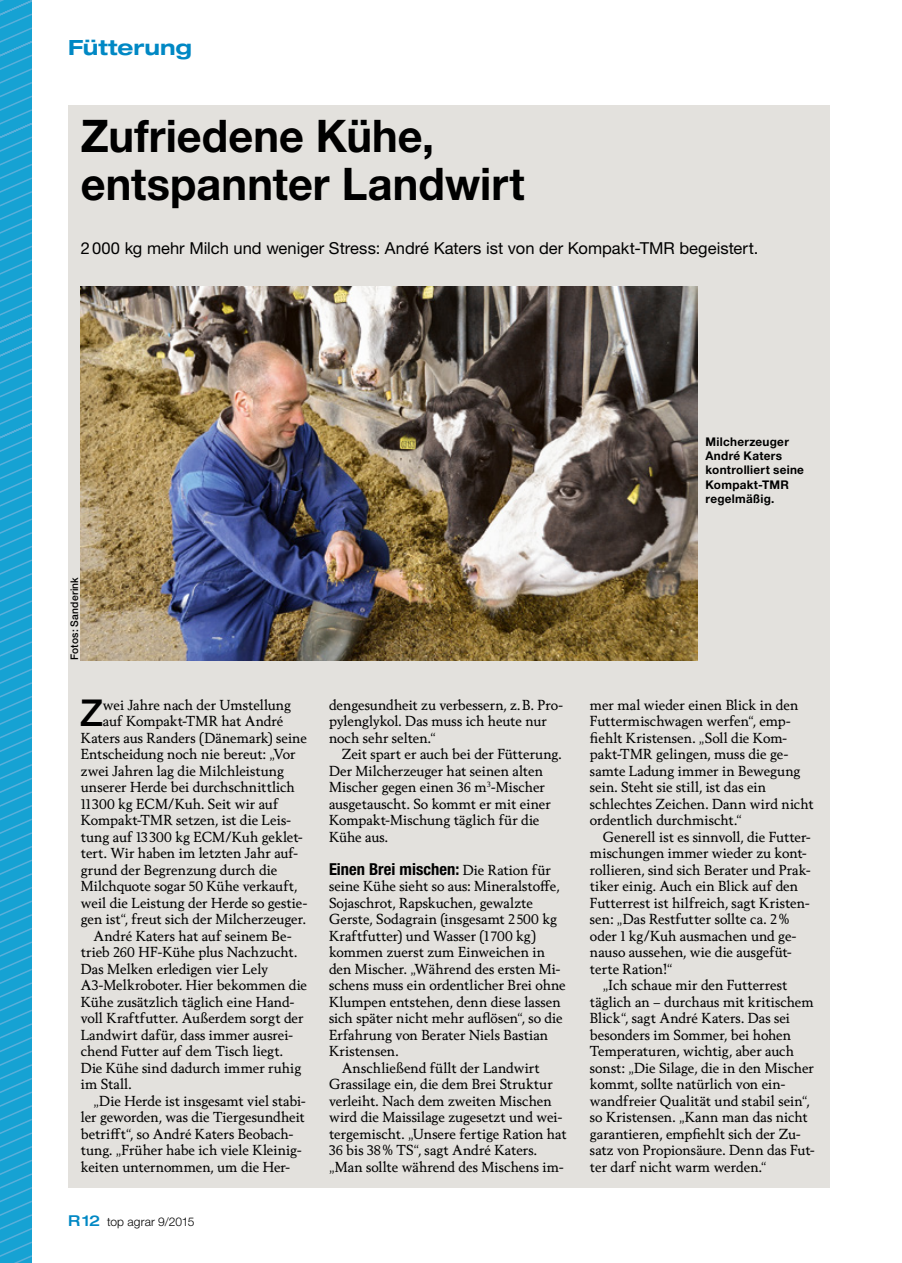
<style>
.page{position:relative;width:902px;height:1263px;background:#fff}
.page>*{position:absolute;margin:0;border:0;box-sizing:border-box;transform-origin:0 0}
.Titel_30{font:700 45px/48px "Helvetica Neue LT Pro";color:#000;scale:.96 1}
.Initial_2zeilig{font:500 37.05px "Helvetica Neue LT Pro";color:#000}
.t1{font:700 expanded 21px "Helvetica Neue LT Pro";color:#0088c4}
.Vorspann_Reportage{font:16.5px "Helvetica Neue LT Pro";color:#000}
.Zwischentitel{font:700 condensed 16.5px "Helvetica Neue LT Pro";color:#000}
.Bodytext{font:13.95px/16.5px "Berling Nova Text Pro";letter-spacing:.005em;color:#000}
.Initial_2zeilig-2{font:13.95px "Berling Nova Text Pro";color:#000}
.Zwischentitel-2{font:13.95px/16.5px "Berling Nova Text Pro";letter-spacing:.005em;color:#000}
.BU{font:700 12px/14.4px "Helvetica Neue LT Pro";letter-spacing:.02em;color:#000}
.t2{font:300 12px "Helvetica Neue LT Pro";letter-spacing:.01em;color:#000}
.Bildnachweis{font:500 10.5px "Helvetica Neue LT Pro";letter-spacing:.02em;color:#000}
.s1{font-weight:500;font-stretch:expanded;font-size:15px;color:#0088c4}
.s2{font-family:"Berling Nova Text Pro";font-weight:400;font-stretch:normal;font-size:13.95px}
</style>
<div class="page">
<svg style="left:0;top:0;width:32px;height:1263px"></svg>
<div style="left:68px;top:105px;width:761px;height:1083px;background:#e3e1dd"></div>
<img style="left:81px;top:287px;width:616px;height:373px">
<h3 class="t1" style="left:68px;top:34px;width:125px">Fütterung</h3>
<p class="Titel_30" style="left:81px;top:111px;width:464px">Zufriedene Kühe, entspannter Landwirt</p>
<p class="Vorspann_Reportage" style="left:81px;top:238px;width:679px">2000 kg mehr Milch und weniger Stress: André Katers ist von der Kompakt-TMR begeistert.</p>
<p class="BU" style="left:705px;top:434px;width:100px">Milcherzeuger<br>André Katers kontrolliert seine<br>Kompakt-TMR regelmäßig.</p>
<p class="Bildnachweis" style="left:68px;top:660px;width:85px;rotate:-90deg">Fotos: Sanderink</p>
<p class="Initial_2zeilig" style="left:80px;top:691px;width:24px">Z</p>
<p class="Initial_2zeilig-2" style="left:103px;top:696px;width:190px">wei Jahre nach der Umstellung</p>
<p class="Initial_2zeilig-2" style="left:103px;top:712px;width:182px">auf Kompakt-TMR hat André</p>
<p class="Initial_2zeilig-2" style="left:81px;top:729px;width:227px">Katers aus Randers (Dänemark) seine</p>
<p class="Initial_2zeilig-2" style="left:81px;top:745px;width:216px">Entscheidung noch nie bereut: „Vor</p>
<p class="Initial_2zeilig-2" style="left:81px;top:762px;width:205px">zwei Jahren lag die Milchleistung</p>
<p class="Initial_2zeilig-2" style="left:81px;top:778px;width:215px">unserer Herde bei durchschnittlich</p>
<p class="Initial_2zeilig-2" style="left:81px;top:795px;width:199px">11 300 kg ECM/Kuh. Seit wir auf</p>
<p class="Initial_2zeilig-2" style="left:81px;top:811px;width:212px">Kompakt-TMR setzen, ist die Leis-</p>
<p class="Initial_2zeilig-2" style="left:81px;top:828px;width:223px">tung auf 13 300 kg ECM/Kuh geklet-</p>
<p class="Initial_2zeilig-2" style="left:81px;top:844px;width:219px">tert. Wir haben im letzten Jahr auf-</p>
<p class="Initial_2zeilig-2" style="left:81px;top:861px;width:198px">grund der Begrenzung durch die</p>
<p class="Initial_2zeilig-2" style="left:81px;top:877px;width:218px">Milchquote sogar 50 Kühe verkauft,</p>
<p class="Initial_2zeilig-2" style="left:81px;top:894px;width:228px">weil die Leistung der Herde so gestie-</p>
<p class="Initial_2zeilig-2" style="left:81px;top:910px;width:226px">gen ist“, freut sich der Milcherzeuger.</p>
<p class="Bodytext" style="left:81px;top:927px;width:228px;text-indent:13px">André Katers hat auf seinem Be&shy;trieb 260 HF-Kühe plus Nachzucht.<br>Das Melken erledigen vier Lely<br>A3-Melkroboter. Hier bekommen die<br>Kühe zusätzlich täglich eine Hand&shy;voll Kraftfutter. Außerdem sorgt der<br>Landwirt dafür, dass immer ausrei&shy;chend Futter auf dem Tisch liegt.<br>Die Kühe sind dadurch immer ruhig im Stall.</p>
<p class="Bodytext" style="left:81px;top:1092px;width:227px;text-indent:13px">„Die Herde ist insgesamt viel stabi&shy;ler geworden, was die Tiergesundheit betrifft“, so André Katers Beobach&shy;tung. „Früher habe ich viele Kleinig&shy;keiten unternommen, um die Her-</p>
<p class="t2" style="left:68px;top:1214px;width:128px"><span class="s1">R12</span> top agrar 9/2015</p>
<p class="Bodytext" style="left:329px;top:696px;width:236px">dengesundheit zu verbessern, z.B. Pro&shy;pylenglykol. Das muss ich heute nur noch sehr selten.“</p>
<p class="Bodytext" style="left:329px;top:745px;width:234px;text-indent:13px">Zeit spart er auch bei der Fütterung.<br>Der Milcherzeuger hat seinen alten<br>Mischer gegen einen 36 m<sup>3</sup>-Mischer ausgetauscht. So kommt er mit einer<br>Kompakt-Mischung täglich für die<br>Kühe aus.</p>
<p class="Zwischentitel" style="left:329px;top:859px;width:223px">Einen Brei mischen: <span class="s2">Die Ration für</span></p>
<p class="Zwischentitel-2" style="left:329px;top:877px;width:238px">seine Kühe sieht so aus: Mineralstoffe, Sojaschrot, Rapskuchen, gewalzte Gerste, Sodagrain (insgesamt 2500 kg Kraftfutter) und Wasser (1 700 kg) kommen zuerst zum Einweichen in den Mischer. „Während des ersten Mi&shy;schens muss ein ordentlicher Brei ohne Klumpen entstehen, denn diese lassen sich später nicht mehr auflösen“, so die Erfahrung von Berater Niels Bastian Kristensen.</p>
<p class="Bodytext" style="left:329px;top:1059px;width:239px;text-indent:13px">Anschließend füllt der Landwirt Grassilage ein, die dem Brei Struktur verleiht. Nach dem zweiten Mischen wird die Maissilage zugesetzt und wei&shy;tergemischt. „Unsere fertige Ration hat 36 bis 38% TS“, sagt André Katers. „Man sollte während des Mischens im-</p>
<p class="Bodytext" style="left:590px;top:696px;width:225px">mer mal wieder einen Blick in den<br>Futtermischwagen werfen“, emp&shy;fiehlt Kristensen. „Soll die Kom&shy;pakt-TMR gelingen, muss die ge&shy;samte Ladung immer in Bewegung sein. Steht sie still, ist das ein schlechtes Zeichen. Dann wird nicht ordentlich durchmischt.“</p>
<p class="Bodytext" style="left:590px;top:828px;width:222px;text-indent:13px">Generell ist es sinnvoll, die Futter&shy;mischungen immer wieder zu kont&shy;rollieren, sind sich Berater und Prak&shy;tiker einig. Auch ein Blick auf den Futterrest ist hilfreich, sagt Kristen&shy;sen: „Das Restfutter sollte ca. 2% oder 1 kg/Kuh ausmachen und ge&shy;nauso aussehen, wie die ausgefüt&shy;terte Ration!“</p>
<p class="Bodytext" style="left:590px;top:976px;width:226px;text-indent:13px">„Ich schaue mir den Futterrest täglich an – durchaus mit kritischem Blick“, sagt André Katers. Das sei besonders im Sommer, bei hohen Temperaturen, wichtig, aber auch sonst: „Die Silage, die in den Mischer kommt, sollte natürlich von ein&shy;wandfreier Qualität und stabil sein“, so Kristensen. „Kann man das nicht garantieren, empfiehlt sich der Zu&shy;satz von Propionsäure. Denn das Fut&shy;ter darf nicht warm werden.“</p>
</div>
